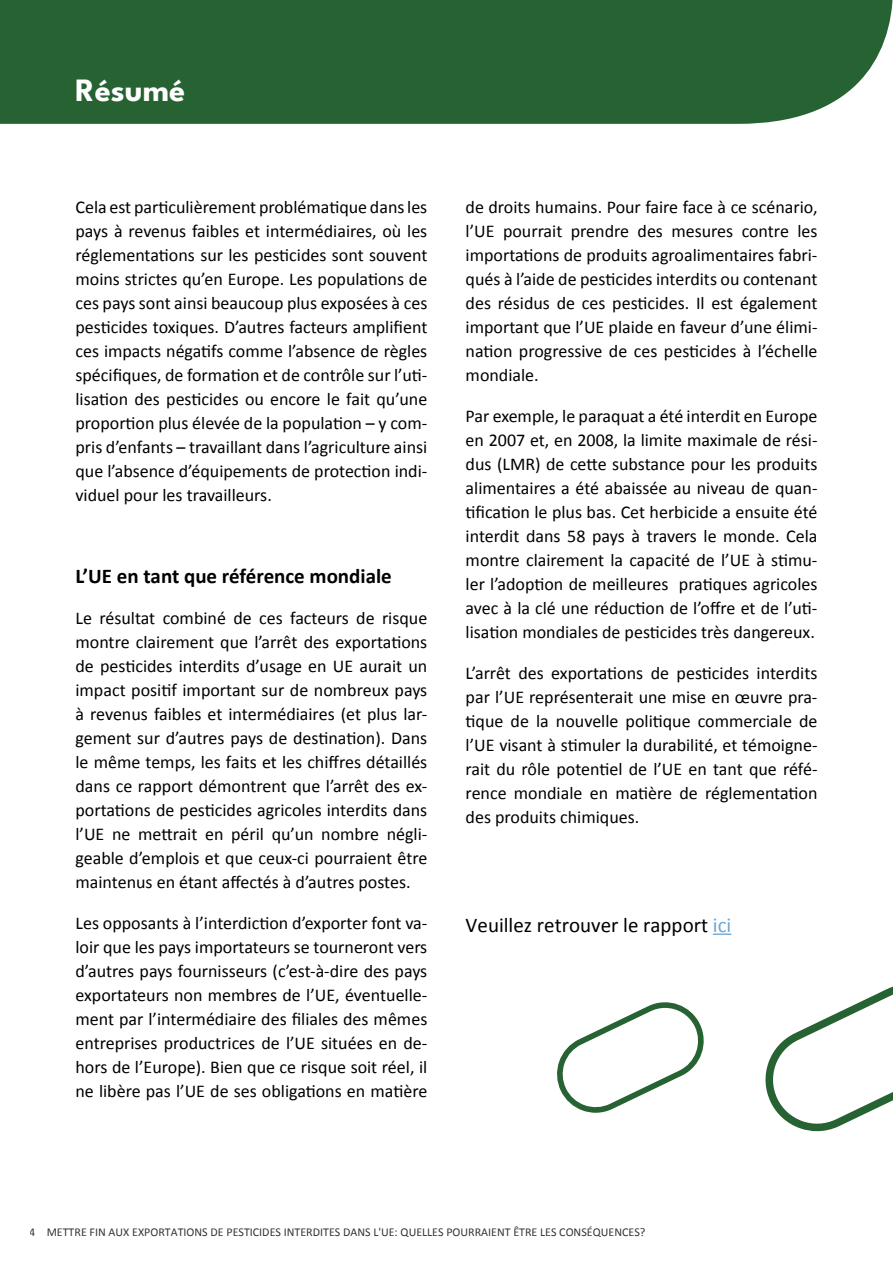
<style>
.page{position:relative;width:893px;height:1263px;background:#fff}
.page>*{position:absolute;margin:0;border:0;box-sizing:border-box;transform-origin:0 0}
.t1{font:700 32.55px "League Spartan";color:#fff}
.t2{font:700 21px "Calibri";color:#000}
.t3{font:21px "Calibri";color:#000}
.t4{font:18px/24px "Calibri";color:#000;text-align:justify}
.t5{font:12px "Calibri";color:#000}
.s1{color:#69a8d6}
</style>
<div class="page">
<div style="left:0;top:0;width:893px;height:124px;background:#276233"></div>
<svg style="left:713px;top:933px;width:18px;height:2px"></svg>
<svg style="left:765px;top:986px;width:128px;height:145px"></svg>
<svg style="left:557px;top:1002px;width:147px;height:111px"></svg>
<h1 class="t1" style="left:75px;top:70px;width:111px">Résumé</h1>
<p class="t4" style="left:75px;top:195px;width:353px">Cela est particulièrement problématique dans les pays à revenus faibles et intermédiaires, où les réglementations sur les pesticides sont souvent moins strictes qu’en Europe. Les populations de ces pays sont ainsi beaucoup plus exposées à ces pesticides toxiques. D’autres facteurs amplifient ces impacts négatifs comme l’absence de règles spécifiques, de formation et de contrôle sur l’uti&shy;lisation des pesticides ou encore le fait qu’une proportion plus élevée de la population – y com&shy;pris d’enfants – travaillant dans l’agriculture ainsi que l’absence d’équipements de protection indi&shy;viduel pour les travailleurs.</p>
<p class="t2" style="left:75px;top:563px;width:318px">L’UE en tant que référence mondiale</p>
<p class="t4" style="left:75px;top:606px;width:353px">Le résultat combiné de ces facteurs de risque montre clairement que l’arrêt des exportations de pesticides interdits d’usage en UE aurait un impact positif important sur de nombreux pays à revenus faibles et intermédiaires (et plus lar&shy;gement sur d’autres pays de destination). Dans le même temps, les faits et les chiffres détaillés dans ce rapport démontrent que l’arrêt des ex&shy;portations de pesticides agricoles interdits dans l’UE ne mettrait en péril qu’un nombre négli&shy;geable d’emplois et que ceux-ci pourraient être maintenus en étant affectés à d’autres postes.</p>
<p class="t4" style="left:75px;top:911px;width:353px">Les opposants à l’interdiction d’exporter font va&shy;loir que les pays importateurs se tourneront vers d’autres pays fournisseurs (c’est-à-dire des pays exportateurs non membres de l’UE, éventuelle&shy;ment par l’intermédiaire des filiales des mêmes entreprises productrices de l’UE situées en de&shy;hors de l’Europe). Bien que ce risque soit réel, il ne libère pas l’UE de ses obligations en matière</p>
<p class="t4" style="left:466px;top:195px;width:353px">de droits humains. Pour faire face à ce scénario, l’UE pourrait prendre des mesures contre les importations de produits agroalimentaires fabri&shy;qués à l’aide de pesticides interdits ou contenant des résidus de ces pesticides. Il est également important que l’UE plaide en faveur d’une élimi&shy;nation progressive de ces pesticides à l’échelle mondiale.</p>
<p class="t4" style="left:466px;top:404px;width:353px">Par exemple, le paraquat a été interdit en Europe en 2007 et, en 2008, la limite maximale de rési&shy;dus (LMR) de cette substance pour les produits alimentaires a été abaissée au niveau de quan&shy;tification le plus bas. Cet herbicide a ensuite été interdit dans 58 pays à travers le monde. Cela montre clairement la capacité de l’UE à stimu&shy;ler l’adoption de meilleures pratiques agricoles avec à la clé une réduction de l’offre et de l’uti&shy;lisation mondiales de pesticides très dangereux.</p>
<p class="t4" style="left:466px;top:661px;width:353px">L’arrêt des exportations de pesticides interdits par l’UE représenterait une mise en œuvre pra&shy;tique de la nouvelle politique commerciale de l’UE visant à stimuler la durabilité, et témoigne&shy;rait du rôle potentiel de l’UE en tant que réfé&shy;rence mondiale en matière de réglementation des produits chimiques.</p>
<p class="t3" style="left:466px;top:911px;width:267px">Veuillez retrouver le rapport <span class="s1">ici</span></p>
<p class="t5" style="left:30px;top:1226px;width:617px">4 METTRE FIN AUX EXPORTATIONS DE PESTICIDES INTERDITES DANS L'UE: QUELLES POURRAIENT ÊTRE LES CONSÉQUENCES?</p>
</div>
